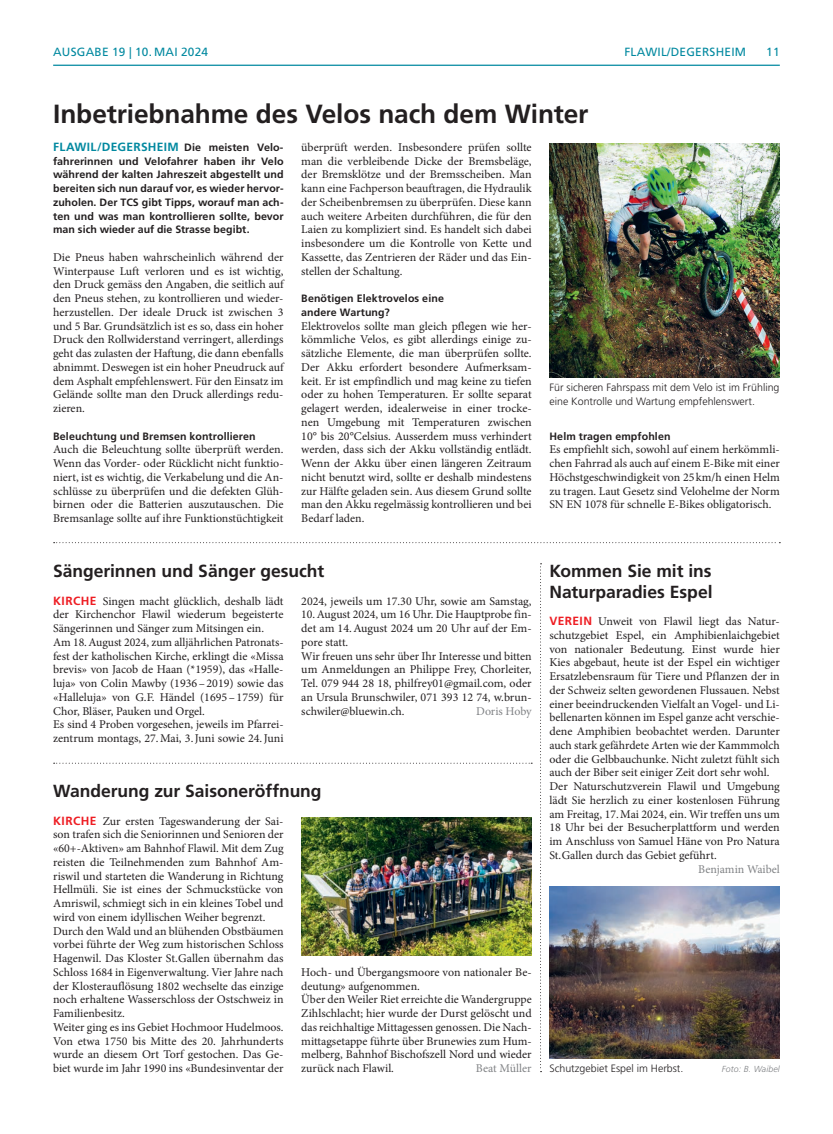
<style>
.page{position:relative;width:833px;height:1134px;background:#fff}
.page>*{position:absolute;margin:0;border:0;box-sizing:border-box;transform-origin:0 0}
.t1{font:700 26.25px "Frutiger LT Std";letter-spacing:-.005em;color:#231f20}
.t2{font:700 17.5px/21.2px "Frutiger LT Std";letter-spacing:-.005em;color:#231f20}
.t3{font:11.88px/13.8px "Minion Pro";color:#231f20}
.t4{font:11.88px "Frutiger LT Std";letter-spacing:.02em;color:#0289a0}
.t5{font:11.88px "Minion Pro";color:#808285}
.t6{font:700 11.88px "Frutiger LT Std";letter-spacing:.025em;color:#0289a0}
.t7{font:700 10.62px/13.8px "Frutiger LT Std";letter-spacing:.01em;color:#231f20;text-align:justify}
.t8{font:300 10.62px/13.8px "Frutiger LT Std";color:#231f20}
.t9{font:italic 300 8.75px "Frutiger LT Std";letter-spacing:.01em;color:#808285}
.s1{font-size:10.62px;color:#231f20}
.s2{font-family:"Frutiger LT Std";font-weight:700;color:#ee1d23}
</style>
<div class="page">
<hr style="left:53px;top:65px;width:727px;height:1px;background:#0289a0">
<svg style="left:54px;top:542px;width:726px;height:1px"></svg>
<svg style="left:54px;top:763px;width:478px;height:1px"></svg>
<svg style="left:540px;top:563px;width:1px;height:509px"></svg>
<img style="left:549px;top:144px;width:231px;height:234px">
<img style="left:301px;top:818px;width:230px;height:137px">
<img style="left:549px;top:886px;width:231px;height:172px">
<p class="t4" style="left:53px;top:45px;width:18px">AUSGABE</p>
<p class="t4" style="left:112px;top:45px;width:98px">19 | 10. MAI 2024</p>
<p class="t4" style="left:624px;top:45px;width:123px">FLAWIL/DEGERSHEIM</p>
<p class="t4" style="left:766px;top:45px;width:15px">11</p>
<h1 class="t1" style="left:53px;top:99px;width:537px">Inbetriebnahme des Velos nach dem Winter</h1>
<p class="t6" style="left:53px;top:140px;width:232px">FLAWIL/DEGERSHEIM <span class="s1">Die meisten Velo-</span></p>
<p class="t7" style="left:53px;top:154px;width:232px">fahrerinnen und Velofahrer haben ihr Velo während der kalten Jahreszeit abgestellt und bereiten sich nun darauf vor, es wieder hervor&shy;zuholen. Der TCS gibt Tipps, worauf man ach&shy;ten und was man kontrollieren sollte, bevor man sich wieder auf die Strasse begibt.</p>
<p class="t3" style="left:53px;top:250px;width:232px;text-align:justify">Die Pneus haben wahrscheinlich während der Winterpause Luft verloren und es ist wichtig, den Druck gemäss den Angaben, die seitlich auf den Pneus stehen, zu kontrollieren und wieder&shy;herzustellen. Der ideale Druck ist zwischen 3 und 5 Bar. Grundsätzlich ist es so, dass ein hoher Druck den Rollwiderstand verringert, allerdings geht das zulasten der Haftung, die dann ebenfalls abnimmt. Deswegen ist ein hoher Pneudruck auf dem Asphalt empfehlenswert. Für den Einsatz im Gelände sollte man den Druck allerdings redu&shy;zieren.</p>
<p class="t7" style="left:53px;top:429px;width:204px">Beleuchtung und Bremsen kontrollieren</p>
<p class="t3" style="left:53px;top:443px;width:232px;text-align:justify">Auch die Beleuchtung sollte überprüft werden.<br>Wenn das Vorder- oder Rücklicht nicht funktio&shy;niert, ist es wichtig, die Verkabelung und die An&shy;schlüsse zu überprüfen und die defekten Glüh&shy;birnen oder die Batterien auszutauschen. Die Bremsanlage sollte auf ihre Funktionstüchtigkeit</p>
<p class="t3" style="left:301px;top:140px;width:232px;text-align:justify">überprüft werden. Insbesondere prüfen sollte man die verbleibende Dicke der Bremsbeläge, der Bremsklötze und der Bremsscheiben. Man kann eine Fachperson beauftragen, die Hydraulik der Scheibenbremsen zu überprüfen. Diese kann auch weitere Arbeiten durchführen, die für den Laien zu kompliziert sind. Es handelt sich dabei insbesondere um die Kontrolle von Kette und Kassette, das Zentrieren der Räder und das Ein&shy;stellen der Schaltung.</p>
<p class="t7" style="left:301px;top:291px;width:144px">Benötigen Elektrovelos eine andere Wartung?</p>
<p class="t3" style="left:301px;top:319px;width:232px;text-align:justify">Elektrovelos sollte man gleich pflegen wie her&shy;kömmliche Velos, es gibt allerdings einige zu&shy;sätzliche Elemente, die man überprüfen sollte.<br>Der Akku erfordert besondere Aufmerksam&shy;keit. Er ist empfindlich und mag keine zu tiefen oder zu hohen Temperaturen. Er sollte separat gelagert werden, idealerweise in einer trocke&shy;nen Umgebung mit Temperaturen zwischen 10° bis 20°Celsius. Ausserdem muss verhindert werden, dass sich der Akku vollständig entlädt.<br>Wenn der Akku über einen längeren Zeitraum nicht benutzt wird, sollte er deshalb mindestens zur Hälfte geladen sein. Aus diesem Grund sollte man den Akku regelmässig kontrollieren und bei Bedarf laden.</p>
<p class="t8" style="left:549px;top:381px;width:232px">Für sicheren Fahrspass mit dem Velo ist im Frühling eine Kontrolle und Wartung empfehlenswert.</p>
<p class="t7" style="left:549px;top:429px;width:123px">Helm tragen empfohlen</p>
<p class="t3" style="left:549px;top:443px;width:232px;text-align:justify">Es empfiehlt sich, sowohl auf einem herkömmli&shy;chen Fahrrad als auch auf einem E-Bike mit einer Höchstgeschwindigkeit von 25 km/h einen Helm zu tragen. Laut Gesetz sind Velohelme der Norm SN EN 1078 für schnelle E-Bikes obligatorisch.</p>
<h2 class="t2" style="left:53px;top:560px;width:272px">Sängerinnen und Sänger gesucht</h2>
<p class="t3" style="left:53px;top:594px;width:232px"><span class="s2">KIRCHE</span> Singen macht glücklich, deshalb lädt der Kirchenchor Flawil wiederum begeisterte Sängerinnen und Sänger zum Mitsingen ein.<br>Am 18.August 2024, zum alljährlichen Patronats&shy;fest der katholischen Kirche, erklingt die «Missa brevis» von Jacob de Haan (*1959), das «Halle&shy;luja» von Colin Mawby (1936–2019) sowie das «Halleluja» von G.F. Händel (1695–1759) für Chor, Bläser, Pauken und Orgel.<br>Es sind 4 Proben vorgesehen, jeweils im Pfarrei&shy;zentrum montags, 27.Mai, 3.Juni sowie 24.Juni</p>
<p class="t3" style="left:301px;top:594px;width:232px">2024, jeweils um 17.30 Uhr, sowie am Samstag, 10.August 2024, um 16 Uhr. Die Hauptprobe fin&shy;det am 14.August 2024 um 20 Uhr auf der Em&shy;pore statt.<br>Wir freuen uns sehr über Ihr Interesse und bitten um Anmeldungen an Philippe Frey, Chorleiter, Tel. 079 944 28 18, philfrey01@gmail.com, oder an Ursula Brunschwiler, 071 393 12 74, w.brun&shy;schwiler@bluewin.ch.</p>
<p class="t5" style="left:476px;top:703px;width:57px">Doris Hoby</p>
<h2 class="t2" style="left:53px;top:780px;width:270px">Wanderung zur Saisoneröffnung</h2>
<p class="t3" style="left:53px;top:814px;width:232px"><span class="s2">KIRCHE</span> Zur ersten Tageswanderung der Sai&shy;son trafen sich die Seniorinnen und Senioren der «60+-Aktiven» am Bahnhof Flawil. Mit dem Zug reisten die Teilnehmenden zum Bahnhof Am&shy;riswil und starteten die Wanderung in Richtung Hellmüli. Sie ist eines der Schmuckstücke von Amriswil, schmiegt sich in ein kleines Tobel und wird von einem idyllischen Weiher begrenzt.<br>Durch den Wald und an blühenden Obstbäumen vorbei führte der Weg zum historischen Schloss Hagenwil. Das Kloster St.Gallen übernahm das Schloss 1684 in Eigenverwaltung. Vier Jahre nach der Klosterauflösung 1802 wechselte das einzige noch erhaltene Wasserschloss der Ostschweiz in Familienbesitz.<br>Weiter ging es ins Gebiet Hochmoor Hudelmoos.<br>Von etwa 1750 bis Mitte des 20. Jahrhunderts wurde an diesem Ort Torf gestochen. Das Ge&shy;biet wurde im Jahr 1990 ins «Bundesinventar der</p>
<p class="t3" style="left:301px;top:965px;width:232px">Hoch- und Übergangsmoore von nationaler Be&shy;deutung» aufgenommen.<br>Über den Weiler Riet erreichte die Wandergruppe Zihlschlacht; hier wurde der Durst gelöscht und das reichhaltige Mittagessen genossen. Die Nach&shy;mittagsetappe führte über Brunewies zum Hum&shy;melberg, Bahnhof Bischofszell Nord und wieder zurück nach Flawil.</p>
<p class="t5" style="left:476px;top:1060px;width:57px">Beat Müller</p>
<h2 class="t2" style="left:549px;top:560px;width:165px">Kommen Sie mit ins<br>Naturparadies Espel</h2>
<p class="t3" style="left:549px;top:615px;width:232px"><span class="s2">VEREIN</span> Unweit von Flawil liegt das Natur&shy;schutzgebiet Espel, ein Amphibienlaichgebiet von nationaler Bedeutung. Einst wurde hier Kies abgebaut, heute ist der Espel ein wichtiger Ersatzlebensraum für Tiere und Pflanzen der in der Schweiz selten gewordenen Flussauen. Nebst einer beeindruckenden Vielfalt an Vogel- und Li&shy;bellenarten können im Espel ganze acht verschie&shy;dene Amphibien beobachtet werden. Darunter auch stark gefährdete Arten wie der Kammmolch oder die Gelbbauchunke. Nicht zuletzt fühlt sich auch der Biber seit einiger Zeit dort sehr wohl.<br>Der Naturschutzverein Flawil und Umgebung lädt Sie herzlich zu einer kostenlosen Führung am Freitag, 17.Mai 2024, ein. Wir treffen uns um 18 Uhr bei der Besucherplattform und werden im Anschluss von Samuel Häne von Pro Natura St.Gallen durch das Gebiet geführt.</p>
<p class="t5" style="left:698px;top:861px;width:83px">Benjamin Waibel</p>
<p class="t8" style="left:549px;top:1062px;width:136px">Schutzgebiet Espel im Herbst.</p>
<p class="t9" style="left:722px;top:1064px;width:59px">Foto: B. Waibel</p>
</div>
